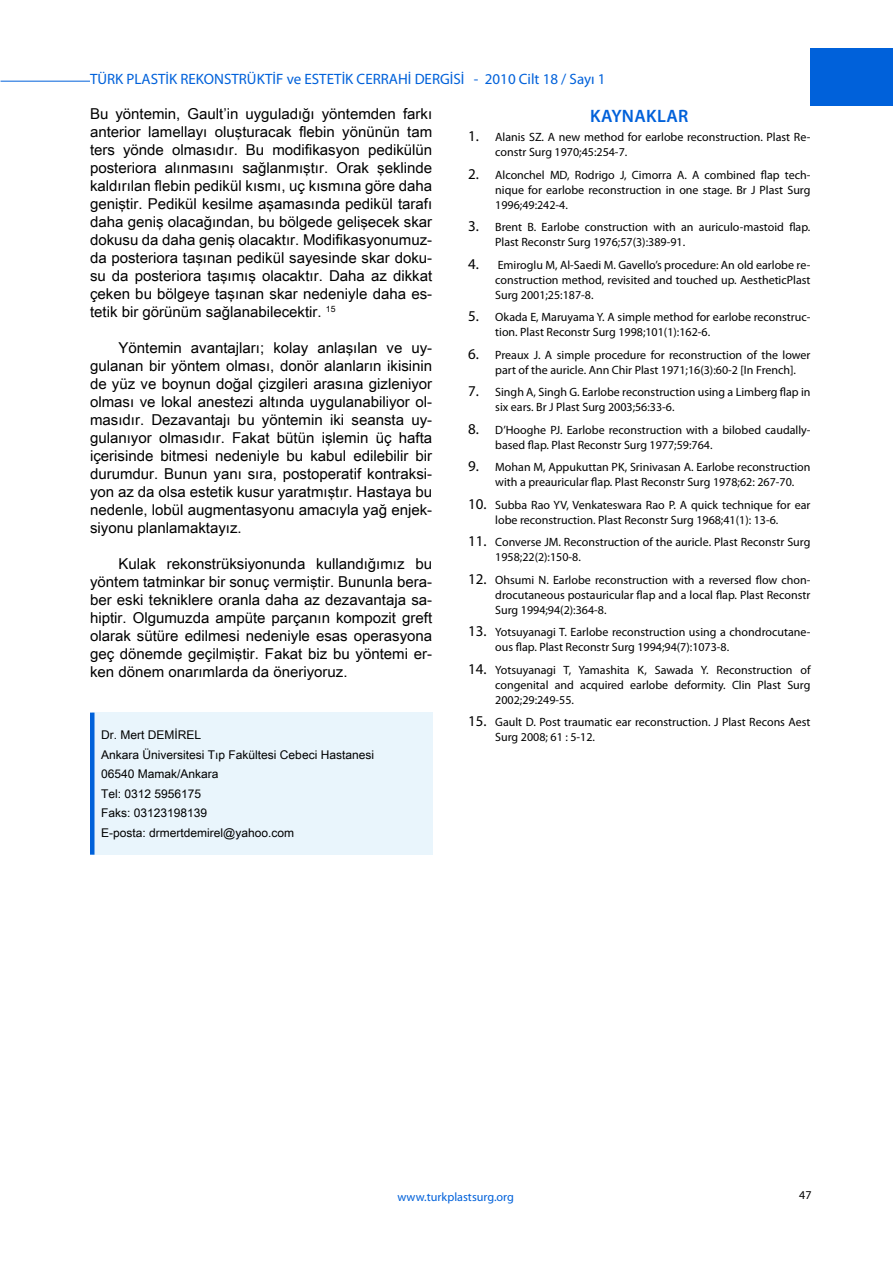
<style>
.page{position:relative;width:893px;height:1263px;background:#fff}
.page>*{position:absolute;margin:0;border:0;box-sizing:border-box;transform-origin:0 0}
.t1{font:600 18px "Myriad Pro";letter-spacing:.02em;color:#0061da}
.t2{font:15px/18px "Arial Unicode MS";color:#000;text-align:justify}
.t3{font:15px "Myriad Pro";color:#0061da}
.t4{font:12.15px "Myriad Pro";color:#0061da}
.t5{font:12px/15px "Myriad Pro";color:#000}
.t6{font:12px/19.5px "Arial Unicode MS";color:#000}
.s1{font-size:15px}
</style>
<div class="page">
<hr style="left:1px;top:81px;width:89px;height:1px;background:#0061da">
<div style="left:810px;top:48px;width:83px;height:57px;background:#0061da"></div>
<div style="left:92px;top:712px;width:341px;height:143px;background:#e9f5fc"></div>
<hr style="left:90px;top:712px;width:4px;height:143px;background:#0061da">
<p class="t3" style="left:90px;top:70px;width:517px">TÜRK PLASTİK REKONSTRÜKTİF ve ESTETİK CERRAHİ DERGİSİ - 2010 Cilt 18 / Sayı 1</p>
<p class="t2" style="left:90px;top:104px;width:344px">Bu yöntemin, Gault’in uyguladığı yöntemden farkı anterior lamellayı oluşturacak flebin yönünün tam ters yönde olmasıdır. Bu modifikasyon pedikülün posteriora alınmasını sağlanmıştır. Orak şeklinde kaldırılan flebin pedikül kısmı, uç kısmına göre daha geniştir. Pedikül kesilme aşamasında pedikül tarafı daha geniş olacağından, bu bölgede gelişecek skar dokusu da daha geniş olacaktır. Modifikasyonumuz&shy;da posteriora taşınan pedikül sayesinde skar doku&shy;su da posteriora taşımış olacaktır. Daha az dikkat çeken bu bölgeye taşınan skar nedeniyle daha es&shy;tetik bir görünüm sağlanabilecektir. <sup>15</sup></p>
<p class="t2" style="left:90px;top:338px;width:344px;text-indent:28px">Yöntemin avantajları; kolay anlaşılan ve uy&shy;gulanan bir yöntem olması, donör alanların ikisinin de yüz ve boynun doğal çizgileri arasına gizleniyor olması ve lokal anestezi altında uygulanabiliyor ol&shy;masıdır. Dezavantajı bu yöntemin iki seansta uy&shy;gulanıyor olmasıdır. Fakat bütün işlemin üç hafta içerisinde bitmesi nedeniyle bu kabul edilebilir bir durumdur. Bunun yanı sıra, postoperatif kontraksi&shy;yon az da olsa estetik kusur yaratmıştır. Hastaya bu nedenle, lobül augmentasyonu amacıyla yağ enjek&shy;siyonu planlamaktayız.</p>
<p class="t2" style="left:90px;top:554px;width:344px;text-indent:28px">Kulak rekonstrüksiyonunda kullandığımız bu yöntem tatminkar bir sonuç vermiştir. Bununla bera&shy;ber eski tekniklere oranla daha az dezavantaja sa&shy;hiptir. Olgumuzda ampüte parçanın kompozit greft olarak sütüre edilmesi nedeniyle esas operasyona geç dönemde geçilmiştir. Fakat biz bu yöntemi er&shy;ken dönem onarımlarda da öneriyoruz.</p>
<h1 class="t1" style="left:590px;top:104px;width:100px">KAYNAKLAR</h1>
<p class="t5" style="left:495px;top:129px;width:317px;text-indent:-27px"><span class="s1">1.</span> Alanis SZ. A new method for earlobe reconstruction. Plast Re&shy;constr Surg 1970;45:254-7.</p>
<p class="t5" style="left:495px;top:167px;width:317px;text-align:justify;text-indent:-27px"><span class="s1">2.</span> Alconchel MD, Rodrigo J, Cimorra A. A combined flap tech&shy;nique for earlobe reconstruction in one stage. Br J Plast Surg 1996;49:242-4.</p>
<p class="t5" style="left:495px;top:219px;width:317px;text-indent:-27px"><span class="s1">3.</span> Brent B. Earlobe construction with an auriculo-mastoid flap.<br>Plast Reconstr Surg 1976;57(3):389-91.</p>
<p class="t5" style="left:495px;top:257px;width:317px;text-align:justify;text-indent:-27px"><span class="s1">4.</span> Emiroglu M, Al-Saedi M. Gavello’s procedure: An old earlobe re&shy;construction method, revisited and touched up. AestheticPlast Surg 2001;25:187-8.</p>
<p class="t5" style="left:495px;top:309px;width:317px;text-indent:-27px"><span class="s1">5.</span> Okada E, Maruyama Y. A simple method for earlobe reconstruc&shy;tion. Plast Reconstr Surg 1998;101(1):162-6.</p>
<p class="t5" style="left:495px;top:347px;width:317px;text-indent:-27px"><span class="s1">6.</span> Preaux J. A simple procedure for reconstruction of the lower part of the auricle. Ann Chir Plast 1971;16(3):60-2 [In French].</p>
<p class="t5" style="left:495px;top:384px;width:317px;text-indent:-27px"><span class="s1">7.</span> Singh A, Singh G. Earlobe reconstruction using a Limberg flap in six ears. Br J Plast Surg 2003;56:33-6.</p>
<p class="t5" style="left:495px;top:422px;width:317px;text-indent:-27px"><span class="s1">8.</span> D’Hooghe PJ. Earlobe reconstruction with a bilobed caudally&shy;based flap. Plast Reconstr Surg 1977;59:764.</p>
<p class="t5" style="left:495px;top:459px;width:317px;text-indent:-27px"><span class="s1">9.</span> Mohan M, Appukuttan PK, Srinivasan A. Earlobe reconstruction with a preauricular flap. Plast Reconstr Surg 1978;62: 267-70.</p>
<p class="t5" style="left:468px;top:497px;width:344px;text-align:center"><span class="s1">10.</span> Subba Rao YV, Venkateswara Rao P. A quick technique for ear lobe reconstruction. Plast Reconstr Surg 1968;41(1): 13-6.</p>
<p class="t5" style="left:495px;top:534px;width:317px;text-indent:-27px"><span class="s1">11.</span> Converse JM. Reconstruction of the auricle. Plast Reconstr Surg<br>1958;22(2):150-8.</p>
<p class="t5" style="left:495px;top:572px;width:317px;text-align:justify;text-indent:-27px"><span class="s1">12.</span> Ohsumi N. Earlobe reconstruction with a reversed flow chon&shy;drocutaneous postauricular flap and a local flap. Plast Reconstr Surg 1994;94(2):364-8.</p>
<p class="t5" style="left:495px;top:624px;width:317px;text-indent:-27px"><span class="s1">13.</span> Yotsuyanagi T. Earlobe reconstruction using a chondrocutane&shy;ous flap. Plast Reconstr Surg 1994;94(7):1073-8.</p>
<p class="t5" style="left:495px;top:662px;width:317px;text-align:justify;text-indent:-27px"><span class="s1">14.</span> Yotsuyanagi T, Yamashita K, Sawada Y. Reconstruction of congenital and acquired earlobe deformity. Clin Plast Surg 2002;29:249-55.</p>
<p class="t5" style="left:468px;top:714px;width:344px"><span class="s1">15.</span> Gault D. Post traumatic ear reconstruction. J Plast Recons Aest</p>
<p class="t6" style="left:101px;top:725px;width:64px">Dr. Mert Demirel</p>
<p class="t5" style="left:495px;top:729px;width:101px">Surg 2008; 61 : 5-12.</p>
<p class="t6" style="left:101px;top:744px;width:274px">Ankara Üniversitesi Tıp Fakültesi Cebeci Hastanesi<br>06540 Mamak/Ankara<br>Tel: 0312 5956175<br>Faks: 03123198139<br>E-posta: drmertdemirel@yahoo.com</p>
<p class="t4" style="left:398px;top:1189px;width:118px">www.turkplastsurg.org</p>
<p class="t5" style="left:799px;top:1187px;width:14px">47</p>
</div>
